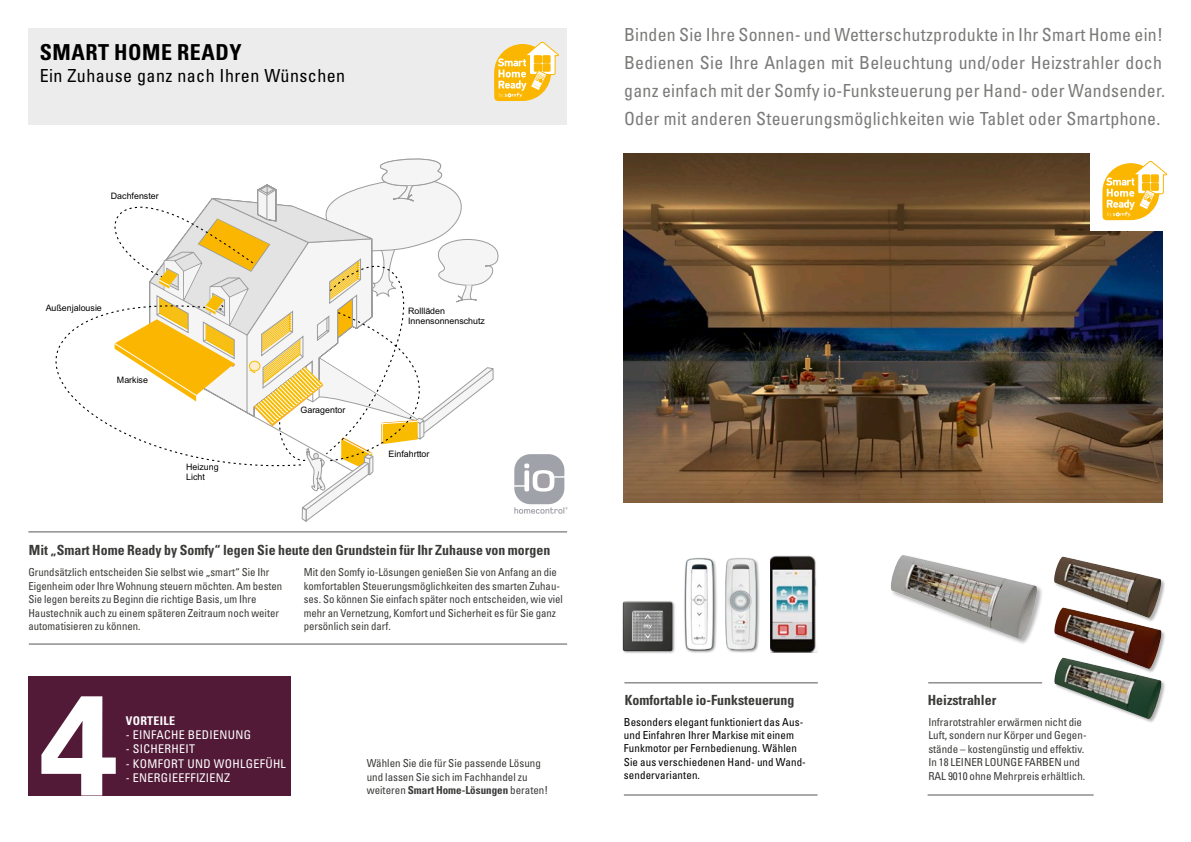
<style>
.page{position:relative;width:1191px;height:842px;background:#fff}
.page>*{position:absolute;margin:0;border:0;box-sizing:border-box;transform-origin:0 0}
.t1{font:700 142px "Univers LT";color:#fff}
.t2{font:700 condensed 22px "Univers LT Std";letter-spacing:.025em;color:#000}
.t3{font:condensed 18px/27.8px "Univers LT Std";letter-spacing:.015em;color:#7a7a79}
.t4{font:condensed 18px "Univers LT Std";letter-spacing:.025em;color:#000}
.t5{font:700 condensed 14px "Univers LT Std";color:#3a3a38}
.t6{font:condensed 12px "Univers LT Std";letter-spacing:.025em;color:#fff}
.t7{font:700 condensed 12px "Univers LT Std";letter-spacing:.025em;color:#fff}
.t8{font:condensed 11px/13.5px "Univers LT Std";color:#3a3a38}
.t9{font:condensed 11px/13.3px "Univers LT Std";letter-spacing:.01em;color:#000}
.t10{font:8.9px/10.6px "Arial";color:#000}
.s1{font-weight:700}
</style>
<div class="page">
<div style="left:28px;top:28px;width:539px;height:97px;background:#ececec"></div>
<img style="left:623px;top:154px;width:539px;height:348px">
<hr style="left:28px;top:531px;width:539px;height:1px;background:#565655">
<hr style="left:29px;top:643px;width:538px;height:1px;background:#565655">
<svg style="left:109px;top:159px;width:389px;height:363px"></svg>
<div style="left:1090px;top:153px;width:73px;height:78px;background:#fff"></div>
<svg style="left:1102px;top:161px;width:65px;height:60px"></svg>
<div style="left:28px;top:676px;width:262px;height:119px;background:#531a38"></div>
<hr style="left:624px;top:682px;width:194px;height:1px;background:#565655">
<hr style="left:624px;top:794px;width:193px;height:1px;background:#565655">
<img style="left:684px;top:558px;width:33px;height:95px">
<div style="left:724px;top:557px;width:36px;height:96px;background:#000;opacity:.6"></div>
<img style="left:726px;top:557px;width:45px;height:96px">
<div style="left:621px;top:600px;width:55px;height:54px;background:#000;opacity:.6"></div>
<img style="left:623px;top:600px;width:53px;height:52px">
<svg style="left:494px;top:42px;width:65px;height:59px"></svg>
<hr style="left:928px;top:682px;width:114px;height:1px;background:#565655">
<hr style="left:927px;top:794px;width:166px;height:1px;background:#565655">
<svg style="left:514px;top:454px;width:53px;height:60px"></svg>
<div style="left:890px;top:555px;width:154px;height:91px;background:#000;opacity:.3"></div>
<img style="left:890px;top:555px;width:147px;height:84px">
<div style="left:1054px;top:556px;width:112px;height:67px;background:#000;opacity:.3"></div>
<img style="left:1054px;top:556px;width:107px;height:51px">
<div style="left:1054px;top:607px;width:112px;height:67px;background:#000;opacity:.3"></div>
<img style="left:1054px;top:607px;width:107px;height:50px">
<div style="left:1054px;top:657px;width:112px;height:67px;background:#000;opacity:.3"></div>
<img style="left:1054px;top:658px;width:107px;height:61px">
<img style="left:771px;top:555px;width:47px;height:97px">
<h2 class="t2" style="left:40px;top:39px;width:203px">SMART HOME READY</h2>
<h3 class="t4" style="left:40px;top:64px;width:307px">Ein Zuhause ganz nach Ihren Wünschen</h3>
<p class="t10" style="left:111px;top:190px;width:49px">Dachfenster</p>
<p class="t10" style="left:46px;top:303px;width:58px">Außenjalousie</p>
<p class="t10" style="left:117px;top:375px;width:33px">Markise</p>
<p class="t10" style="left:186px;top:461px;width:34px">Heizung<br>Licht</p>
<p class="t10" style="left:300px;top:404px;width:46px">Garagentor</p>
<p class="t10" style="left:408px;top:305px;width:78px">Rollläden<br>Innensonnenschutz</p>
<p class="t10" style="left:388px;top:449px;width:42px">Einfahrttor</p>
<p class="t5" style="left:29px;top:541px;width:523px">Mit „Smart Home Ready by Somfy“ legen Sie heute den Grundstein für Ihr Zuhause von morgen</p>
<p class="t8" style="left:28px;top:565px;width:255px">Grundsätzlich entscheiden Sie selbst wie „smart“ Sie Ihr Eigenheim oder Ihre Wohnung steuern möchten. Am besten Sie legen bereits zu Beginn die richtige Basis, um Ihre Haustechnik auch zu einem späteren Zeitraum noch weiter automatisieren zu können.</p>
<p class="t8" style="left:304px;top:565px;width:261px">Mit den Somfy io-Lösungen genießen Sie von Anfang an die komfortablen Steuerungsmöglichkeiten des smarten Zuhau&shy;ses. So können Sie einfach später noch entscheiden, wie viel mehr an Vernetzung, Komfort und Sicherheit es für Sie ganz persönlich sein darf.</p>
<h1 class="t1" style="left:39px;top:662px;width:80px">4</h1>
<p class="t7" style="left:126px;top:713px;width:51px">VORTEILE</p>
<p class="t6" style="left:126px;top:727px;width:127px">- EINFACHE BEDIENUNG</p>
<p class="t6" style="left:126px;top:741px;width:71px">- SICHERHEIT</p>
<p class="t6" style="left:126px;top:756px;width:162px">- KOMFORT UND WOHLGEFÜHL</p>
<p class="t6" style="left:126px;top:770px;width:106px">- ENERGIEEFFIZIENZ</p>
<p class="t8" style="left:367px;top:757px;width:183px">Wählen Sie die für Sie passende Lösung und lassen Sie sich im Fachhandel zu weiteren <span class="s1">Smart Home-Lösungen</span> beraten!</p>
<p class="t3" style="left:624px;top:21px;width:542px">Binden Sie Ihre Sonnen- und Wetterschutzprodukte in Ihr Smart Home ein!<br>Bedienen Sie Ihre Anlagen mit Beleuchtung und/oder Heizstrahler doch ganz einfach mit der Somfy io-Funksteuerung per Hand- oder Wandsender.<br>Oder mit anderen Steuerungsmöglichkeiten wie Tablet oder Smartphone.</p>
<p class="t5" style="left:625px;top:691px;width:171px">Komfortable io-Funksteuerung</p>
<p class="t9" style="left:624px;top:715px;width:184px">Besonders elegant funktioniert das Aus&shy;und Einfahren Ihrer Markise mit einem Funkmotor per Fernbedienung. Wählen Sie aus verschiedenen Hand- und Wand&shy;sendervarianten.</p>
<p class="t8" style="left:928px;top:715px;width:160px">Infrarotstrahler erwärmen nicht die Luft, sondern nur Körper und Gegen&shy;stände – kostengünstig und effektiv.<br>In 18 LEINER LOUNGE FARBEN und RAL 9010 ohne Mehrpreis erhältlich.</p>
<p class="t5" style="left:927px;top:691px;width:70px">Heizstrahler</p>
</div>
